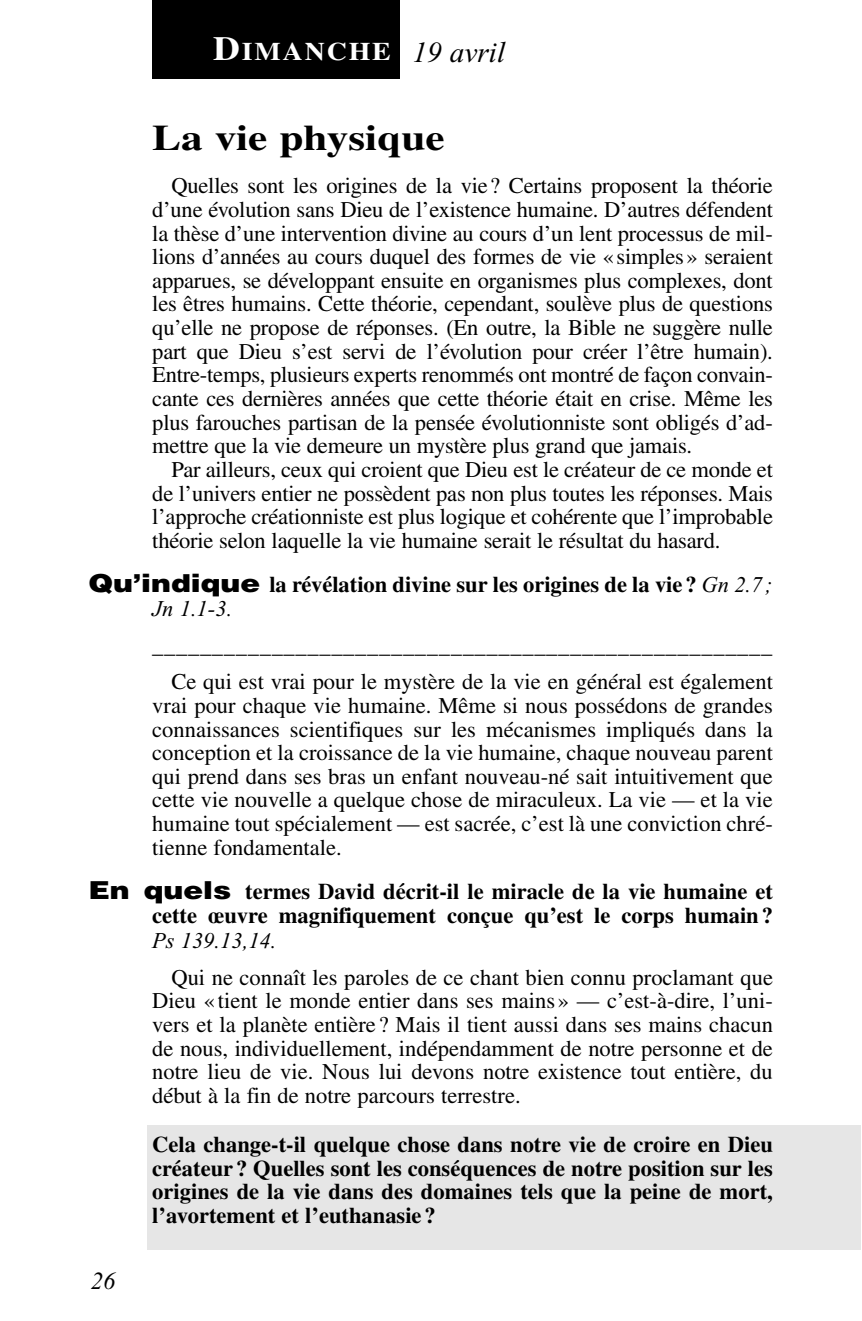
<style>
.page{position:relative;width:862px;height:1321px;background:#fff}
.page>*{position:absolute;margin:0;border:0;box-sizing:border-box;transform-origin:0 0}
.t1{font:700 36px "Times LT Std";color:#000;scale:1.2 1}
.t2{font:700 25.2px "Times LT Std";letter-spacing:.065em;color:#fff;scale:1.1 1}
.t3{font:italic 24.75px "Times New Roman";color:#000}
.t4{font:22.5px/23.6px "Times LT Std";color:#000;text-align:justify}
.t5{font:700 22.5px/23.6px "Times LT Std";color:#000;text-align:right}
.t6{font:italic 22.5px "Times New Roman";color:#000}
.s1{font-size:33.75px}
.s2{font-family:"Times New Roman";font-weight:400;font-style:italic;font-size:29.25px;color:#000}
.s3{font-family:"Helvetica";font-weight:900;font-size:24.75px}
.s4{font-family:"Times New Roman";font-weight:400;font-style:italic}
</style>
<div class="page">
<div style="left:147px;top:1125px;width:712px;height:124px;background:#e6e6e6"></div>
<div style="left:152px;top:0;width:248px;height:79px;background:#000"></div>
<p class="t2" style="left:213px;top:43px;width:267px"><span class="s1">D</span>IMANCHE <span class="s2">19 avril</span></p>
<h1 class="t1" style="left:152px;top:126px;width:245px">La vie physique</h1>
<p class="t4" style="left:152px;top:176px;width:621px;text-indent:19px">Quelles sont les origines de la vie? Certains proposent la théorie d’une évolution sans Dieu de l’existence humaine. D’autres défendent la thèse d’une intervention divine au cours d’un lent processus de mil&shy;lions d’années au cours duquel des formes de vie «simples» seraient apparues, se développant ensuite en organismes plus complexes, dont les êtres humains. Cette théorie, cependant, soulève plus de questions qu’elle ne propose de réponses. (En outre, la Bible ne suggère nulle part que Dieu s’est servi de l’évolution pour créer l’être humain).<br>Entre-temps, plusieurs experts renommés ont montré de façon convain&shy;cante ces dernières années que cette théorie était en crise. Même les plus farouches partisan de la pensée évolutionniste sont obligés d’ad&shy;mettre que la vie demeure un mystère plus grand que jamais.</p>
<p class="t4" style="left:152px;top:460px;width:622px;text-indent:19px">Par ailleurs, ceux qui croient que Dieu est le créateur de ce monde et de l’univers entier ne possèdent pas non plus toutes les réponses. Mais l’approche créationniste est plus logique et cohérente que l’improbable théorie selon laquelle la vie humaine serait le résultat du hasard.</p>
<p class="t5" style="left:88px;top:574px;width:685px"><span class="s3">Qu’indique</span> la révélation divine sur les origines de la vie ? <span class="s4">Gn 2.7 ;</span></p>
<p class="t6" style="left:152px;top:601px;width:81px">Jn 1.1-3.</p>
<p class="t4" style="left:152px;top:629px;width:621px;line-height:36.4px;text-align:right">____________________________________________________<br>Ce qui est vrai pour le mystère de la vie en général est également</p>
<p class="t4" style="left:152px;top:695px;width:621px">vrai pour chaque vie humaine. Même si nous possédons de grandes connaissances scientifiques sur les mécanismes impliqués dans la conception et la croissance de la vie humaine, chaque nouveau parent qui prend dans ses bras un enfant nouveau-né sait intuitivement que cette vie nouvelle a quelque chose de miraculeux. La vie — et la vie humaine tout spécialement — est sacrée, c’est là une conviction chré&shy;tienne fondamentale.</p>
<p class="t5" style="left:88px;top:880px;width:685px;line-height:24.8px"><span class="s3">En quels</span> termes David décrit-il le miracle de la vie humaine et cette œuvre magnifiquement conçue qu’est le corps humain ?</p>
<p class="t6" style="left:152px;top:932px;width:126px">Ps 139.13,14.</p>
<p class="t4" style="left:152px;top:967px;width:622px;text-indent:19px">Qui ne connaît les paroles de ce chant bien connu proclamant que Dieu « tient le monde entier dans ses mains » — c’est-à-dire, l’uni&shy;vers et la planète entière ? Mais il tient aussi dans ses mains chacun de nous, individuellement, indépendamment de notre personne et de notre lieu de vie. Nous lui devons notre existence tout entière, du début à la fin de notre parcours terrestre.</p>
<p class="t5" style="left:152px;top:1134px;width:621px;text-align:justify">Cela change-t-il quelque chose dans notre vie de croire en Dieu créateur ? Quelles sont les conséquences de notre position sur les origines de la vie dans des domaines tels que la peine de mort, l’avortement et l’euthanasie ?</p>
<p class="t3" style="left:91px;top:1271px;width:26px">26</p>
</div>
